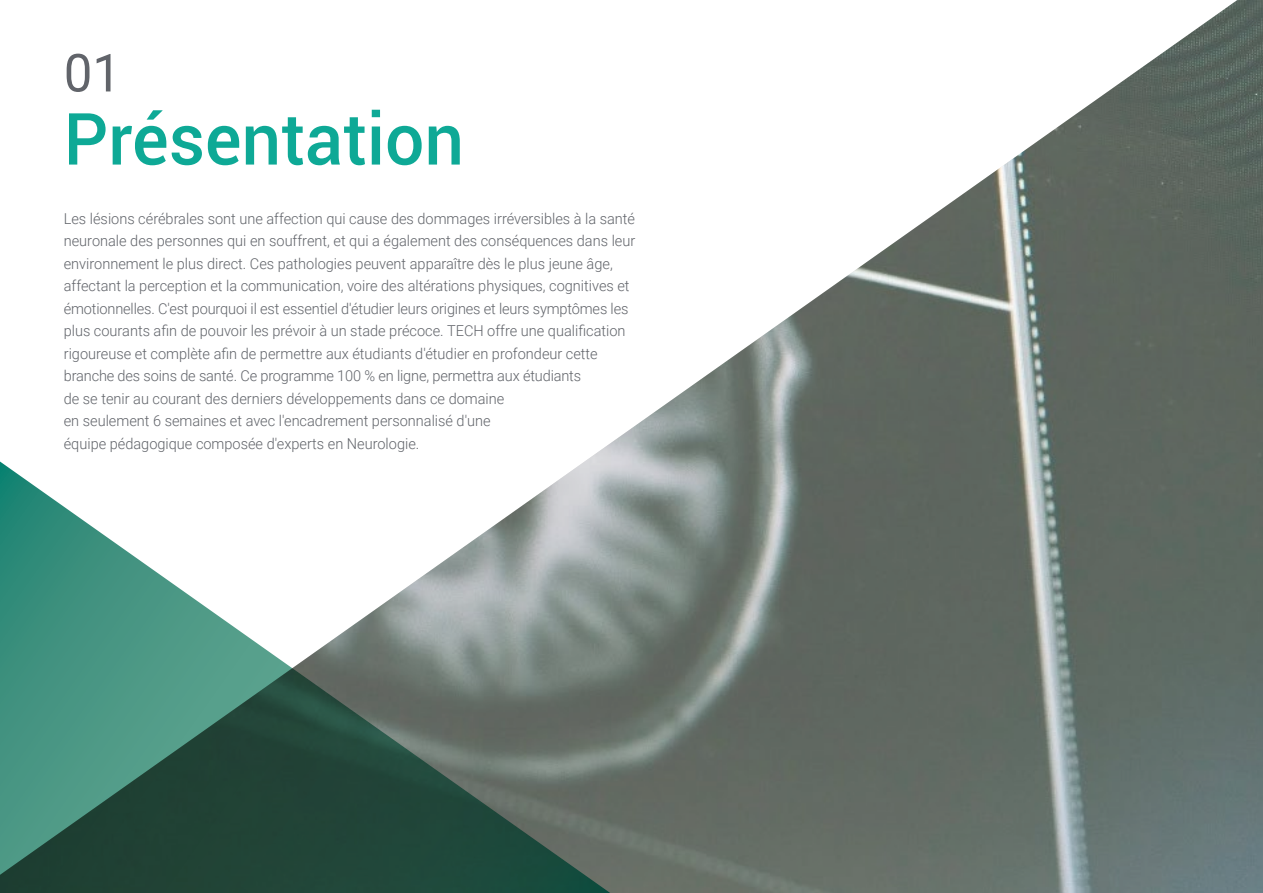
<style>
.page{position:relative;width:1263px;height:893px;background:#fff}
.page>*{position:absolute;margin:0;border:0;box-sizing:border-box;transform-origin:0 0}
.t1{font:500 72px "Roboto";color:#0ea996}
.t2{font:52.5px "Roboto";color:#61646a}
.t3{font:300 15px/22.5px "Roboto";color:#61646a}
</style>
<div class="page">
<img style="left:607px;top:0;width:656px;height:893px">
<svg style="left:0;top:446px;width:640px;height:447px"></svg>
<h2 class="t2" style="left:64px;top:36px;width:59px">01</h2>
<h1 class="t1" style="left:64px;top:88px;width:402px">Présentation</h1>
<p class="t3" style="left:64px;top:207px;width:573px">Les lésions cérébrales sont une affection qui cause des dommages irréversibles à la santé neuronale des personnes qui en souffrent, et qui a également des conséquences dans leur environnement le plus direct. Ces pathologies peuvent apparaître dès le plus jeune âge, affectant la perception et la communication, voire des altérations physiques, cognitives et émotionnelles. C'est pourquoi il est essentiel d'étudier leurs origines et leurs symptômes les plus courants afin de pouvoir les prévoir à un stade précoce. TECH offre une qualification rigoureuse et complète afin de permettre aux étudiants d'étudier en profondeur cette branche des soins de santé. Ce programme 100 % en ligne, permettra aux étudiants<br>de se tenir au courant des derniers développements dans ce domaine<br>en seulement 6 semaines et avec l'encadrement personnalisé d'une<br>équipe pédagogique composée d'experts en Neurologie.</p>
</div>
